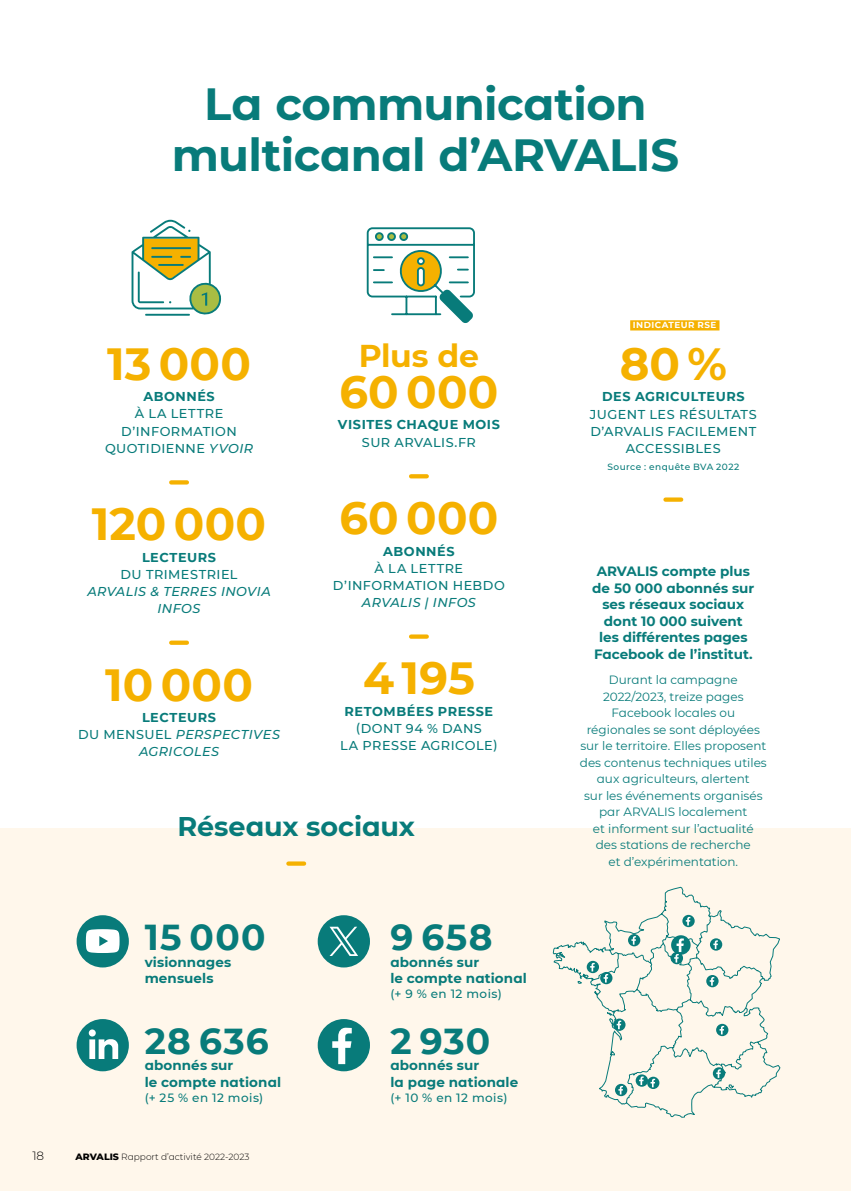
<style>
.page{position:relative;width:851px;height:1191px;background:#fff}
.page>*{position:absolute;margin:0;border:0;box-sizing:border-box;transform-origin:0 0}
.t1{font:700 45px/51px "Montserrat";letter-spacing:-.01em;color:#087b7a;text-align:center}
.t2{font:700 45px "Montserrat";letter-spacing:.005em;color:#f5b100}
.t3{font:700 36px "Montserrat";letter-spacing:.035em;color:#087b7a}
.t4{font:700 31.5px "Montserrat";letter-spacing:-.01em;color:#f5b100}
.t5{font:700 27px "Montserrat";letter-spacing:-.005em;color:#087b7a}
.t6{font:700 13.5px/16.5px "Montserrat";color:#087b7a}
.t7{font:500 12.9px/17.1px "Montserrat";letter-spacing:.035em;color:#087b7a;text-align:center}
.t8{font:italic 500 12.9px/17.1px "Montserrat";letter-spacing:.035em;color:#087b7a;text-align:center}
.t9{font:700 12.9px "Montserrat";letter-spacing:.045em;color:#087b7a}
.t10{font:12px/16.5px "Montserrat";color:#087b7a;text-align:center}
.t11{font:500 12px "Montserrat";letter-spacing:.035em;color:#087b7a}
.t12{font:300 12px "Montserrat";color:#000}
.t13{font:300 9px "Montserrat";color:#000}
.t14{font:500 9px "Montserrat";letter-spacing:.045em;color:#087b7a}
.t15{font:700 8.7px "Montserrat";letter-spacing:.055em;color:#fff}
.s1{font-style:italic}
.s2{font-weight:700;font-style:normal}
.s3{font-style:normal}
.s4{font-weight:800;font-size:9.3px}
</style>
<div class="page">
<div style="left:0;top:828px;width:850px;height:363px;background:#fff7eb"></div>
<svg style="left:171px;top:480px;width:16px;height:4px"></svg>
<div style="left:171px;top:640px;width:16px;height:5px;background:#f5b100"></div>
<svg style="left:411px;top:474px;width:15px;height:4px"></svg>
<div style="left:411px;top:634px;width:15px;height:5px;background:#f5b100"></div>
<div style="left:665px;top:497px;width:16px;height:5px;background:#f5b100"></div>
<div style="left:317px;top:1019px;width:53px;height:52px;background:#087b7a;border-radius:50%"></div>
<svg style="left:332px;top:1027px;width:20px;height:37px"></svg>
<div style="left:77px;top:1019px;width:52px;height:52px;background:#087b7a;border-radius:50%"></div>
<svg style="left:89px;top:1029px;width:29px;height:30px"></svg>
<div style="left:77px;top:915px;width:52px;height:52px;background:#087b7a;border-radius:50%"></div>
<svg style="left:86px;top:929px;width:33px;height:24px"></svg>
<div style="left:317px;top:915px;width:53px;height:52px;background:#087b7a;border-radius:50%"></div>
<svg style="left:329px;top:926px;width:29px;height:30px"></svg>
<svg style="left:288px;top:861px;width:16px;height:4px"></svg>
<svg style="left:366px;top:227px;width:109px;height:96px"></svg>
<div style="left:388px;top:233px;width:7px;height:7px;background:#a9bd43;border-radius:50%"></div>
<div style="left:387px;top:232px;width:9px;height:9px;border:2px solid #087b7a;border-radius:50%"></div>
<hr style="left:145px;top:314px;width:45px;height:2px;background:#087b7a">
<svg style="left:131px;top:220px;width:90px;height:95px"></svg>
<div style="left:630px;top:320px;width:89px;height:10px;background:#f5b100"></div>
<svg style="left:552px;top:886px;width:228px;height:232px"></svg>
<div style="left:671px;top:935px;width:19px;height:19px;background:#087b7a;border-radius:50%"></div>
<svg style="left:628px;top:934px;width:12px;height:12px"></svg>
<svg style="left:631px;top:936px;width:5px;height:8px"></svg>
<svg style="left:586px;top:960px;width:13px;height:13px"></svg>
<svg style="left:590px;top:962px;width:4px;height:9px"></svg>
<svg style="left:682px;top:915px;width:12px;height:12px"></svg>
<svg style="left:685px;top:916px;width:5px;height:9px"></svg>
<svg style="left:709px;top:938px;width:13px;height:12px"></svg>
<svg style="left:713px;top:940px;width:4px;height:9px"></svg>
<svg style="left:706px;top:975px;width:12px;height:12px"></svg>
<svg style="left:709px;top:977px;width:5px;height:8px"></svg>
<svg style="left:613px;top:1018px;width:12px;height:13px"></svg>
<svg style="left:616px;top:1020px;width:5px;height:9px"></svg>
<svg style="left:615px;top:1083px;width:12px;height:13px"></svg>
<svg style="left:618px;top:1085px;width:5px;height:9px"></svg>
<svg style="left:635px;top:1074px;width:13px;height:12px"></svg>
<svg style="left:639px;top:1076px;width:4px;height:9px"></svg>
<svg style="left:647px;top:1076px;width:12px;height:13px"></svg>
<svg style="left:650px;top:1078px;width:5px;height:9px"></svg>
<svg style="left:712px;top:1067px;width:13px;height:12px"></svg>
<svg style="left:716px;top:1069px;width:4px;height:8px"></svg>
<svg style="left:670px;top:952px;width:13px;height:12px"></svg>
<svg style="left:674px;top:938px;width:11px;height:24px"></svg>
<svg style="left:600px;top:972px;width:12px;height:12px"></svg>
<svg style="left:603px;top:974px;width:5px;height:8px"></svg>
<svg style="left:716px;top:1023px;width:12px;height:13px"></svg>
<svg style="left:719px;top:1025px;width:5px;height:9px"></svg>
<h1 class="t1" style="left:172px;top:76px;width:509px">La communication multicanal d’ARVALIS</h1>
<h1 class="t2" style="left:107px;top:331px;width:145px">13 000</h1>
<p class="t9" style="left:143px;top:387px;width:73px">ABONNÉS</p>
<p class="t7" style="left:105px;top:405px;width:149px">À LA LETTRE<br>D’INFORMATION<br>QUOTIDIENNE <span class="s1">YVOIR</span></p>
<h1 class="t2" style="left:92px;top:492px;width:176px">120 000</h1>
<p class="t9" style="left:142px;top:548px;width:75px">LECTEURS</p>
<p class="t7" style="left:120px;top:565px;width:118px">DU TRIMESTRIEL</p>
<p class="t8" style="left:87px;top:582px;width:185px">ARVALIS &amp; TERRES INOVIA<br>INFOS</p>
<h1 class="t2" style="left:105px;top:652px;width:149px">10 000</h1>
<p class="t8" style="left:78px;top:708px;width:203px"><span class="s2">LECTEURS<br></span><span class="s3">DU MENSUEL</span> PERSPECTIVES<br>AGRICOLES</p>
<h3 class="t4" style="left:359px;top:333px;width:122px">Plus de</h3>
<h1 class="t2" style="left:339px;top:360px;width:161px">60 000</h1>
<p class="t9" style="left:338px;top:415px;width:163px">VISITES CHAQUE MOIS</p>
<p class="t7" style="left:362px;top:433px;width:115px">SUR ARVALIS.FR</p>
<h1 class="t2" style="left:339px;top:486px;width:161px">60 000</h1>
<p class="t9" style="left:383px;top:541px;width:73px">ABONNÉS</p>
<p class="t7" style="left:333px;top:559px;width:173px">À LA LETTRE<br>D’INFORMATION HEBDO</p>
<p class="t8" style="left:362px;top:593px;width:115px">ARVALIS | INFOS</p>
<h1 class="t2" style="left:363px;top:646px;width:113px">4 195</h1>
<p class="t9" style="left:344px;top:702px;width:150px">RETOMBÉES PRESSE</p>
<p class="t7" style="left:340px;top:719px;width:159px">(DONT 94 % DANS<br>LA PRESSE AGRICOLE)</p>
<h3 class="t5" style="left:177px;top:806px;width:239px">Réseaux sociaux</h3>
<h2 class="t3" style="left:145px;top:911px;width:122px">15 000</h2>
<p class="t6" style="left:145px;top:953px;width:88px">visionnages mensuels</p>
<h2 class="t3" style="left:145px;top:1015px;width:125px">28 636</h2>
<p class="t6" style="left:145px;top:1056px;width:138px">abonnés sur<br>le compte national</p>
<p class="t11" style="left:145px;top:1089px;width:120px">(+ 25 % en 12 mois)</p>
<p class="t12" style="left:32px;top:1147px;width:13px">18</p>
<p class="t13" style="left:75px;top:1150px;width:175px"><span class="s4">ARVALIS</span> Rapport d’activité 2022-2023</p>
<h2 class="t3" style="left:390px;top:911px;width:104px">9 658</h2>
<p class="t6" style="left:390px;top:953px;width:138px">abonnés sur<br>le compte national</p>
<p class="t11" style="left:390px;top:985px;width:113px">(+ 9 % en 12 mois)</p>
<h2 class="t3" style="left:390px;top:1015px;width:101px">2 930</h2>
<p class="t6" style="left:390px;top:1056px;width:129px">abonnés sur<br>la page nationale</p>
<p class="t11" style="left:390px;top:1089px;width:119px">(+ 10 % en 12 mois)</p>
<p class="t15" style="left:633px;top:319px;width:85px">INDICATEUR RSE</p>
<h1 class="t2" style="left:619px;top:332px;width:109px">80%</h1>
<p class="t9" style="left:602px;top:387px;width:144px">DES AGRICULTEURS</p>
<p class="t7" style="left:590px;top:405px;width:168px">JUGENT LES RÉSULTATS<br>D’ARVALIS FACILEMENT<br>ACCESSIBLES</p>
<p class="t14" style="left:607px;top:460px;width:133px">Source : enquête BVA 2022</p>
<p class="t6" style="left:592px;top:562px;width:163px;text-align:center">ARVALIS compte plus de 50 000 abonnés sur ses réseaux sociaux dont 10 000 suivent les différentes pages<br>Facebook de l’institut.</p>
<p class="t10" style="left:579px;top:671px;width:188px">Durant la campagne<br>2022/2023, treize pages<br>Facebook locales ou régionales se sont déployées sur le territoire. Elles proposent des contenus techniques utiles aux agriculteurs, alertent<br>sur les événements organisés par ARVALIS localement<br>et informent sur l’actualité<br>des stations de recherche<br>et d’expérimentation.</p>
</div>
